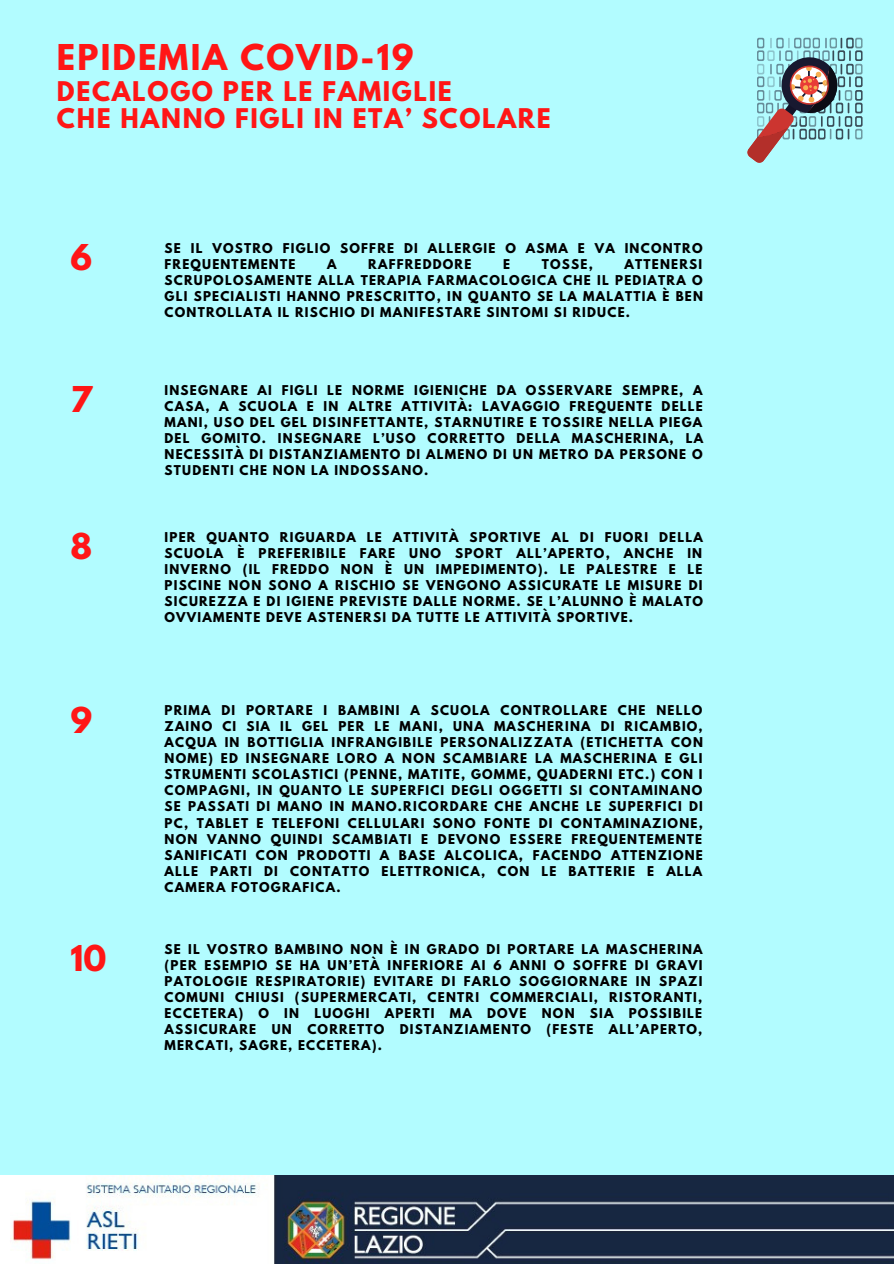
<style>
.page{position:relative;width:894px;height:1264px;background:#fff}
.page>*{position:absolute;margin:0;border:0;box-sizing:border-box;transform-origin:0 0}
.t1{font:700 31.5px "League Spartan";letter-spacing:.07em;color:#ff1616}
.t2{font:700 24px/27px "League Spartan";letter-spacing:.07em;color:#ff1616}
.t3{font:700 12px/16px "League Spartan";letter-spacing:.1em;color:#000;text-align:justify}
</style>
<div class="page">
<div style="left:0;top:0;width:893px;height:1263px;background:#b2fcff"></div>
<img style="left:0;top:1175px;width:893px;height:88px">
<svg style="left:747px;top:38px;width:115px;height:125px"></svg>
<h1 class="t1" style="left:57px;top:42px;width:358px">EPIDEMIA COVID-19</h1>
<h2 class="t2" style="left:57px;top:81px;width:495px">DECALOGO PER LE FAMIGLIE<br>CHE HANNO FIGLI IN ETA’ SCOLARE</h2>
<h1 class="t1" style="left:71px;top:242px;width:23px">6</h1>
<h1 class="t1" style="left:71px;top:384px;width:23px">7</h1>
<p class="t3" style="left:164px;top:241px;width:539px">SE IL VOSTRO FIGLIO SOFFRE DI ALLERGIE O ASMA E VA INCONTRO<br>FREQUENTEMENTE</p>
<p class="t3" style="left:164px;top:257px;width:539px;text-indent:460px">ATTENERSI SCRUPOLOSAMENTE ALLA TERAPIA FARMACOLOGICA CHE IL PEDIATRA O GLI SPECIALISTI HANNO PRESCRITTO, IN QUANTO SE LA MALATTIA È BEN CONTROLLATA IL RISCHIO DI MANIFESTARE SINTOMI SI RIDUCE.</p>
<p class="t3" style="left:327px;top:257px;width:11px">A</p>
<p class="t3" style="left:368px;top:257px;width:105px">RAFFREDDORE</p>
<p class="t3" style="left:503px;top:257px;width:8px">E</p>
<p class="t3" style="left:541px;top:257px;width:52px">TOSSE,</p>
<p class="t3" style="left:164px;top:383px;width:540px">INSEGNARE AI FIGLI LE NORME IGIENICHE DA OSSERVARE SEMPRE, A CASA, A SCUOLA E IN ALTRE ATTIVITÀ: LAVAGGIO FREQUENTE DELLE MANI, USO DEL GEL DISINFETTANTE, STARNUTIRE E TOSSIRE NELLA PIEGA DEL GOMITO. INSEGNARE L’USO CORRETTO DELLA MASCHERINA, LA NECESSITÀ DI DISTANZIAMENTO DI ALMENO DI UN METRO DA PERSONE O STUDENTI CHE NON LA INDOSSANO.</p>
<h1 class="t1" style="left:71px;top:531px;width:23px">8</h1>
<p class="t3" style="left:164px;top:530px;width:540px">IPER QUANTO RIGUARDA LE ATTIVITÀ SPORTIVE AL DI FUORI DELLA SCUOLA È PREFERIBILE FARE UNO SPORT ALL’APERTO, ANCHE IN INVERNO (IL FREDDO NON È UN IMPEDIMENTO). LE PALESTRE E LE PISCINE NON SONO A RISCHIO SE VENGONO ASSICURATE LE MISURE DI SICUREZZA E DI IGIENE PREVISTE DALLE NORME. SE L’ALUNNO È MALATO OVVIAMENTE DEVE ASTENERSI DA TUTTE LE ATTIVITÀ SPORTIVE.</p>
<h1 class="t1" style="left:71px;top:704px;width:23px">9</h1>
<p class="t3" style="left:164px;top:704px;width:539px">PRIMA DI PORTARE I BAMBINI A SCUOLA CONTROLLARE CHE NELLO ZAINO CI SIA IL GEL PER LE MANI, UNA MASCHERINA DI RICAMBIO, ACQUA IN BOTTIGLIA INFRANGIBILE PERSONALIZZATA (ETICHETTA CON NOME) ED INSEGNARE LORO A NON SCAMBIARE LA MASCHERINA E GLI STRUMENTI SCOLASTICI (PENNE, MATITE, GOMME, QUADERNI ETC.) CON I COMPAGNI, IN QUANTO LE SUPERFICI DEGLI OGGETTI SI CONTAMINANO SE PASSATI DI MANO IN MANO.RICORDARE CHE ANCHE LE SUPERFICI DI PC, TABLET E TELEFONI CELLULARI SONO FONTE DI CONTAMINAZIONE, NON VANNO QUINDI SCAMBIATI E DEVONO ESSERE FREQUENTEMENTE SANIFICATI CON PRODOTTI A BASE ALCOLICA, FACENDO ATTENZIONE ALLE PARTI DI CONTATTO ELETTRONICA, CON LE BATTERIE E ALLA CAMERA FOTOGRAFICA.</p>
<h1 class="t1" style="left:71px;top:943px;width:37px">10</h1>
<p class="t3" style="left:164px;top:942px;width:539px">SE IL VOSTRO BAMBINO NON È IN GRADO DI PORTARE LA MASCHERINA (PER ESEMPIO SE HA UN’ETÀ INFERIORE AI 6 ANNI O SOFFRE DI GRAVI PATOLOGIE RESPIRATORIE) EVITARE DI FARLO SOGGIORNARE IN SPAZI COMUNI CHIUSI (SUPERMERCATI, CENTRI COMMERCIALI, RISTORANTI, ECCETERA)</p>
<p class="t3" style="left:258px;top:1006px;width:12px">O</p>
<p class="t3" style="left:284px;top:1006px;width:16px">IN</p>
<p class="t3" style="left:314px;top:1006px;width:57px">LUOGHI</p>
<p class="t3" style="left:384px;top:1006px;width:51px">APERTI</p>
<p class="t3" style="left:450px;top:1006px;width:23px">MA</p>
<p class="t3" style="left:487px;top:1006px;width:41px">DOVE</p>
<p class="t3" style="left:541px;top:1006px;width:34px">NON</p>
<p class="t3" style="left:589px;top:1006px;width:25px">SIA</p>
<p class="t3" style="left:628px;top:1006px;width:75px">POSSIBILE</p>
<p class="t3" style="left:164px;top:1022px;width:93px">ASSICURARE</p>
<p class="t3" style="left:272px;top:1022px;width:22px">UN</p>
<p class="t3" style="left:307px;top:1022px;width:78px">CORRETTO</p>
<p class="t3" style="left:400px;top:1022px;width:133px">DISTANZIAMENTO</p>
<p class="t3" style="left:546px;top:1022px;width:48px">(FESTE</p>
<p class="t3" style="left:608px;top:1022px;width:95px">ALL’APERTO,</p>
<p class="t3" style="left:164px;top:1038px;width:219px">MERCATI, SAGRE, ECCETERA).</p>
</div>
